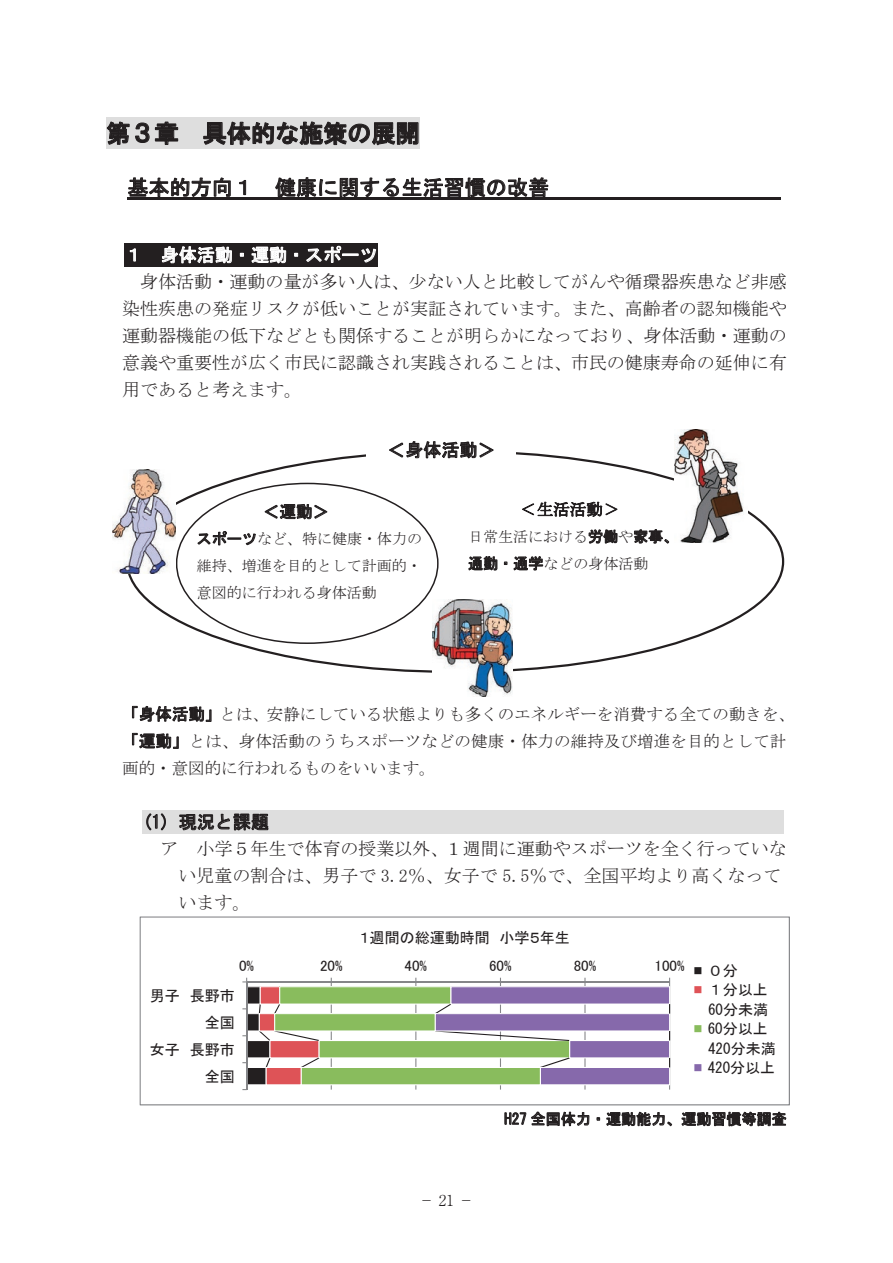
<style>
.page{position:relative;width:893px;height:1263px;background:#fff}
.page>*{position:absolute;margin:0;border:0;box-sizing:border-box;transform-origin:0 0}
.t1{font:24px "HGS Gothic E";letter-spacing:.005em;color:#231f20}
.t2{font:21px "MS Gothic";letter-spacing:.005em;color:#231f20}
.t3{font:18px/27px "MS Mincho";color:#231f20;text-align:justify}
.t4{font:18px "MS Gothic";letter-spacing:.005em;color:#231f20}
.t5{font:18px "MS Gothic";letter-spacing:.005em;color:#fff}
.t6{font:16.5px/27px "MS Mincho";letter-spacing:.005em;color:#231f20}
.t7{font:16.5px "MS Gothic";color:#231f20}
.t8{font:15px/27px "MS Mincho";color:#231f20;text-align:justify}
.t9{font:15px/19.5px "MS Gothic";color:#231f20;text-align:right}
.t10{font:15px/26.8px "MS P Gothic";color:#231f20;text-align:right}
.t11{font:300 15px "Ryumin Pr 6 N";color:#231f20}
.s1{font-family:"MS Gothic"}
.s2{font-size:9.75px}
.s3{font-size:9.75px;color:#df5357}
.s4{font-size:9.75px;color:#89bc5d}
.s5{font-size:9.75px;color:#8669ab}
</style>
<div class="page">
<div style="left:106px;top:118px;width:314px;height:31px;background:#dedede"></div>
<svg style="left:106px;top:121px;width:442px;height:77px"></svg>
<hr style="left:127px;top:198px;width:654px;height:2px;background:#231f20">
<div style="left:125px;top:243px;width:253px;height:23px;background:#231f20"></div>
<svg style="left:130px;top:248px;width:6px;height:13px"></svg>
<svg style="left:162px;top:246px;width:70px;height:21px"></svg>
<svg style="left:251px;top:247px;width:35px;height:20px"></svg>
<svg style="left:306px;top:246px;width:70px;height:17px"></svg>
<svg style="left:132px;top:706px;width:79px;height:43px"></svg>
<div style="left:143px;top:810px;width:641px;height:23px;background:#dedede"></div>
<svg style="left:146px;top:813px;width:20px;height:17px"></svg>
<svg style="left:179px;top:814px;width:90px;height:20px"></svg>
<svg style="left:505px;top:1112px;width:84px;height:14px"></svg>
<svg style="left:606px;top:1112px;width:66px;height:15px"></svg>
<svg style="left:681px;top:1112px;width:105px;height:15px"></svg>
<svg style="left:140px;top:916px;width:650px;height:189px"></svg>
<svg style="left:264px;top:504px;width:64px;height:16px"></svg>
<svg style="left:197px;top:531px;width:59px;height:14px"></svg>
<svg style="left:522px;top:502px;width:96px;height:15px"></svg>
<svg style="left:589px;top:529px;width:28px;height:15px"></svg>
<svg style="left:634px;top:529px;width:35px;height:15px"></svg>
<svg style="left:468px;top:556px;width:29px;height:14px"></svg>
<svg style="left:514px;top:556px;width:29px;height:14px"></svg>
<svg style="left:389px;top:441px;width:105px;height:64px"></svg>
<img style="left:432px;top:600px;width:80px;height:96px">
<img style="left:674px;top:430px;width:70px;height:112px">
<img style="left:113px;top:469px;width:63px;height:105px">
<h1 class="t1" style="left:106px;top:121px;width:315px">第３章 具体的な施策の展開</h1>
<p class="t2" style="left:127px;top:177px;width:423px">基本的方向１ 健康に関する生活習慣の改善</p>
<p class="t5" style="left:125px;top:246px;width:254px">１ 身体活動・運動・スポーツ</p>
<p class="t3" style="left:122px;top:268px;width:666px;text-indent:18px">身体活動・運動の量が多い人は、少ない人と比較してがんや循環器疾患など非感染性疾患の発症リスクが低いことが実証されています。また、高齢者の認知機能や運動器機能の低下などとも関係することが明らかになっており、身体活動・運動の意義や重要性が広く市民に認識され実践されることは、市民の健康寿命の延伸に有用であると考えます。</p>
<p class="t4" style="left:387px;top:441px;width:110px">＜身体活動＞</p>
<p class="t7" style="left:263px;top:503px;width:68px">＜運動＞</p>
<p class="t8" style="left:197px;top:525px;width:227px"><span class="s1">スポーツ</span>など、特に健康・体力の維持、増進を目的として計画的・意図的に行われる身体活動</p>
<p class="t6" style="left:520px;top:496px;width:101px">＜生活活動＞</p>
<p class="t8" style="left:468px;top:523px;width:212px">日常生活における<span class="s1">労働</span>や<span class="s1">家事、通勤・通学</span>などの身体活動</p>
<p class="t6" style="left:122px;top:700px;width:674px"><span class="s1">「身体活動」</span>とは、安静にしている状態よりも多くのエネルギーを消費する全ての動きを、<span class="s1">「運動」</span>とは、身体活動のうちスポーツなどの健康・体力の維持及び増進を目的として計画的・意図的に行われるものをいいます。</p>
<p class="t4" style="left:143px;top:813px;width:128px">(1) 現況と課題</p>
<p class="t3" style="left:178px;top:835px;width:610px;text-align:left;text-indent:-18px">ア 小学５年生で体育の授業以外、１週間に運動やスポーツを全く行っていない児童の割合は、男子で 3.2％、女子で 5.5％で、全国平均より高くなっています。</p>
<p class="t10" style="left:359px;top:924px;width:212px">１週間の総運動時間 小学５年生</p>
<p class="t10" style="left:239px;top:952px;width:16px">0%</p>
<p class="t10" style="left:320px;top:952px;width:24px">20%</p>
<p class="t10" style="left:405px;top:952px;width:24px">40%</p>
<p class="t10" style="left:489px;top:952px;width:24px">60%</p>
<p class="t10" style="left:574px;top:952px;width:24px">80%</p>
<p class="t10" style="left:655px;top:952px;width:32px">100%</p>
<p class="t10" style="left:150px;top:982px;width:87px">男子 長野市全国<br>女子 長野市全国</p>
<p class="t9" style="left:693px;top:961px;width:46px"><span class="s2">■</span> ０分</p>
<p class="t9" style="left:693px;top:980px;width:77px"><span class="s3">■</span> １分以上<br>60分未満</p>
<p class="t9" style="left:708px;top:1019px;width:69px;text-align:left;text-indent:-15px"><span class="s4">■</span> 60分以上<br>420分未満</p>
<p class="t9" style="left:693px;top:1058px;width:84px"><span class="s5">■</span> 420分以上</p>
<p class="t11" style="left:419px;top:1188px;width:56px">－ 21 －</p>
<p class="t9" style="left:504px;top:1109px;width:284px">H27 全国体力・運動能力、運動習慣等調査</p>
</div>
